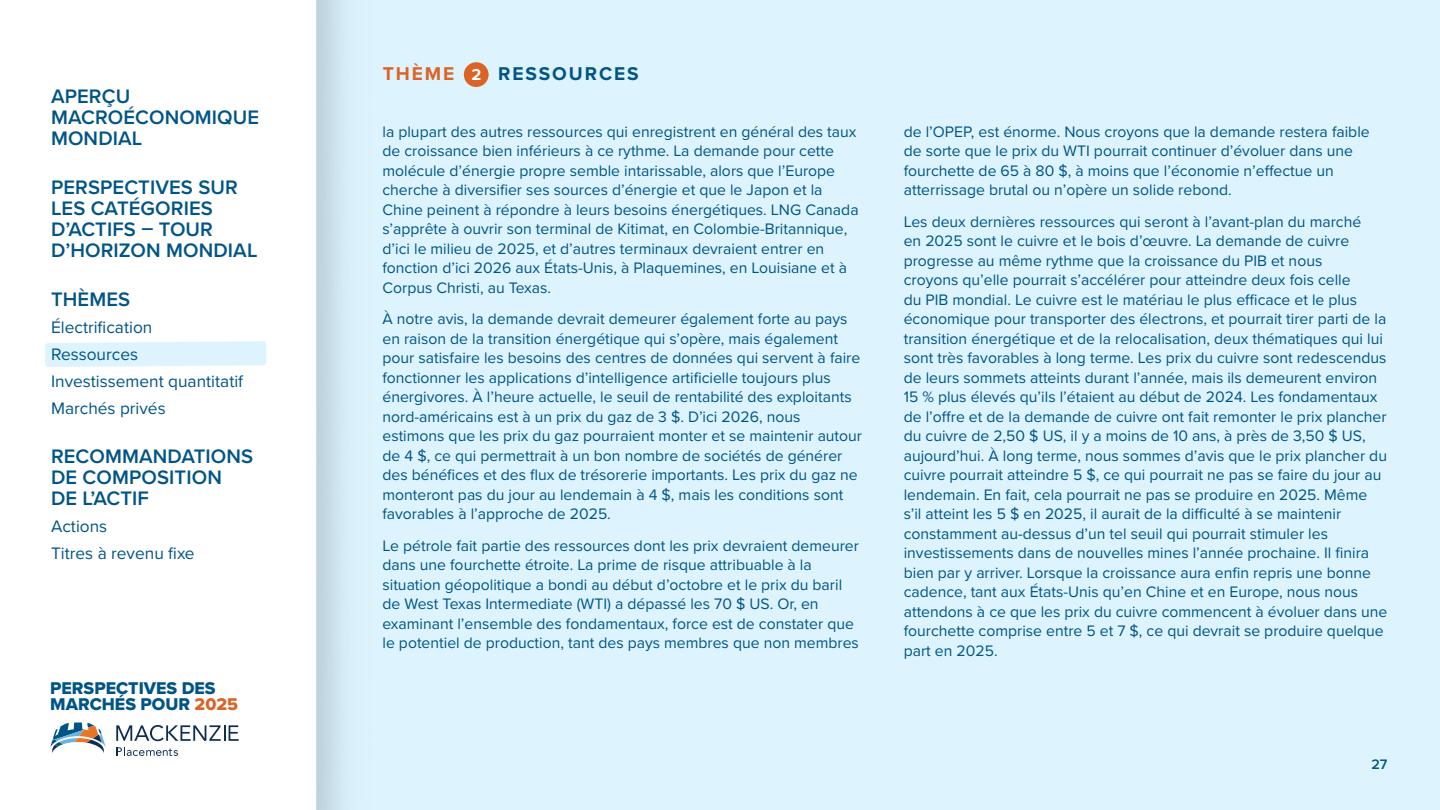
<style>
.page{position:relative;width:1440px;height:810px;background:#fff}
.page>*{position:absolute;margin:0;border:0;box-sizing:border-box;transform-origin:0 0}
.t1{font:600 20.25px/21px "Proxima Nova";letter-spacing:.005em;color:#005486}
.t2{font:700 19.2px "Proxima Nova";letter-spacing:.1em;color:#005486}
.t3{font:700 19.2px "Proxima Nova";letter-spacing:.1em;color:#da6327}
.t4{font:17.62px/16.5px "Proxima Nova Extrabld";color:#005486}
.t5{font:17.25px "Proxima Nova";color:#005486}
.all_caps_header{font:700 16.5px "Proxima Nova";color:#fff}
.Body-blue{font:15.75px/19.5px "Proxima Nova";color:#005486}
.t6{font:600 14.25px "Proxima Nova";color:#005486}
.s1{color:#da6327}
</style>
<div class="page">
<div style="left:316px;top:0;width:1124px;height:810px;background:#ddf4ff"></div>
<svg style="left:45px;top:341px;width:221px;height:26px;background:#dff4ff"></svg>
<svg style="left:50px;top:722px;width:56px;height:31px"></svg>
<svg style="left:116px;top:725px;width:123px;height:16px"></svg>
<svg style="left:116px;top:747px;width:62px;height:9px"></svg>
<div style="left:464px;top:62px;width:25px;height:25px;background:#da6327;border-radius:50%"></div>
<p class="t1" style="left:51px;top:85px;width:210px">APERÇU<br>MACROÉCONOMIQUE<br>MONDIAL</p>
<p class="t1" style="left:51px;top:176px;width:208px">PERSPECTIVES SUR<br>LES CATÉGORIES<br>D’ACTIFS – TOUR<br>D’HORIZON MONDIAL</p>
<p class="t1" style="left:51px;top:288px;width:81px">THÈMES</p>
<p class="t5" style="left:51px;top:314px;width:103px">Électrification</p>
<p class="t5" style="left:51px;top:341px;width:89px">Ressources</p>
<p class="t5" style="left:51px;top:368px;width:194px">Investissement quantitatif</p>
<p class="t5" style="left:51px;top:395px;width:116px">Marchés privés</p>
<p class="t1" style="left:51px;top:445px;width:204px">RECOMMANDATIONS<br>DE COMPOSITION<br>DE L’ACTIF</p>
<p class="t5" style="left:51px;top:513px;width:58px">Actions</p>
<p class="t5" style="left:51px;top:540px;width:145px">Titres à revenu fixe</p>
<p class="t4" style="left:50px;top:679px;width:189px">PERSPECTIVES DES<br>MARCHÉS POUR <span class="s1">2025</span></p>
<p class="t3" style="left:383px;top:60px;width:73px">THÈME</p>
<p class="all_caps_header" style="left:471px;top:63px;width:11px">2</p>
<p class="t2" style="left:498px;top:60px;width:142px">RESSOURCES</p>
<p class="Body-blue" style="left:382px;top:121px;width:478px">la plupart des autres ressources qui enregistrent en général des taux de croissance bien inférieurs à ce rythme. La demande pour cette molécule d’énergie propre semble intarissable, alors que l’Europe cherche à diversifier ses sources d’énergie et que le Japon et la Chine peinent à répondre à leurs besoins énergétiques. LNG Canada s’apprête à ouvrir son terminal de Kitimat, en Colombie-Britannique, d’ici le milieu de 2025, et d’autres terminaux devraient entrer en fonction d’ici 2026 aux États-Unis, à Plaquemines, en Louisiane et à Corpus Christi, au Texas.</p>
<p class="Body-blue" style="left:382px;top:309px;width:481px">À notre avis, la demande devrait demeurer également forte au pays en raison de la transition énergétique qui s’opère, mais également pour satisfaire les besoins des centres de données qui servent à faire fonctionner les applications d’intelligence artificielle toujours plus énergivores. À l’heure actuelle, le seuil de rentabilité des exploitants nord-américains est à un prix du gaz de 3 $. D’ici 2026, nous estimons que les prix du gaz pourraient monter et se maintenir autour de 4 $, ce qui permettrait à un bon nombre de sociétés de générer des bénéfices et des flux de trésorerie importants. Les prix du gaz ne monteront pas du jour au lendemain à 4 $, mais les conditions sont favorables à l’approche de 2025.</p>
<p class="Body-blue" style="left:382px;top:535px;width:478px">Le pétrole fait partie des ressources dont les prix devraient demeurer dans une fourchette étroite. La prime de risque attribuable à la situation géopolitique a bondi au début d’octobre et le prix du baril de West Texas Intermediate (WTI) a dépassé les 70 $ US. Or, en examinant l’ensemble des fondamentaux, force est de constater que le potentiel de production, tant des pays membres que non membres</p>
<p class="Body-blue" style="left:904px;top:121px;width:468px">de l’OPEP, est énorme. Nous croyons que la demande restera faible de sorte que le prix du WTI pourrait continuer d’évoluer dans une fourchette de 65 à 80 $, à moins que l’économie n’effectue un atterrissage brutal ou n’opère un solide rebond.</p>
<p class="Body-blue" style="left:904px;top:211px;width:485px">Les deux dernières ressources qui seront à l’avant-plan du marché<br>en 2025 sont le cuivre et le bois d’œuvre. La demande de cuivre progresse au même rythme que la croissance du PIB et nous<br>croyons qu’elle pourrait s’accélérer pour atteindre deux fois celle<br>du PIB mondial. Le cuivre est le matériau le plus efficace et le plus économique pour transporter des électrons, et pourrait tirer parti de la transition énergétique et de la relocalisation, deux thématiques qui lui sont très favorables à long terme. Les prix du cuivre sont redescendus de leurs sommets atteints durant l’année, mais ils demeurent environ 15 % plus élevés qu’ils l’étaient au début de 2024. Les fondamentaux de l’offre et de la demande de cuivre ont fait remonter le prix plancher du cuivre de 2,50 $ US, il y a moins de 10 ans, à près de 3,50 $ US, aujourd’hui. À long terme, nous sommes d’avis que le prix plancher du cuivre pourrait atteindre 5 $, ce qui pourrait ne pas se faire du jour au lendemain. En fait, cela pourrait ne pas se produire en 2025. Même s’il atteint les 5 $ en 2025, il aurait de la difficulté à se maintenir constamment au-dessus d’un tel seuil qui pourrait stimuler les investissements dans de nouvelles mines l’année prochaine. Il finira bien par y arriver. Lorsque la croissance aura enfin repris une bonne cadence, tant aux États-Unis qu’en Chine et en Europe, nous nous attendons à ce que les prix du cuivre commencent à évoluer dans une fourchette comprise entre 5 et 7 $, ce qui devrait se produire quelque part en 2025.</p>
<p class="t6" style="left:1371px;top:753px;width:18px">27</p>
</div>
